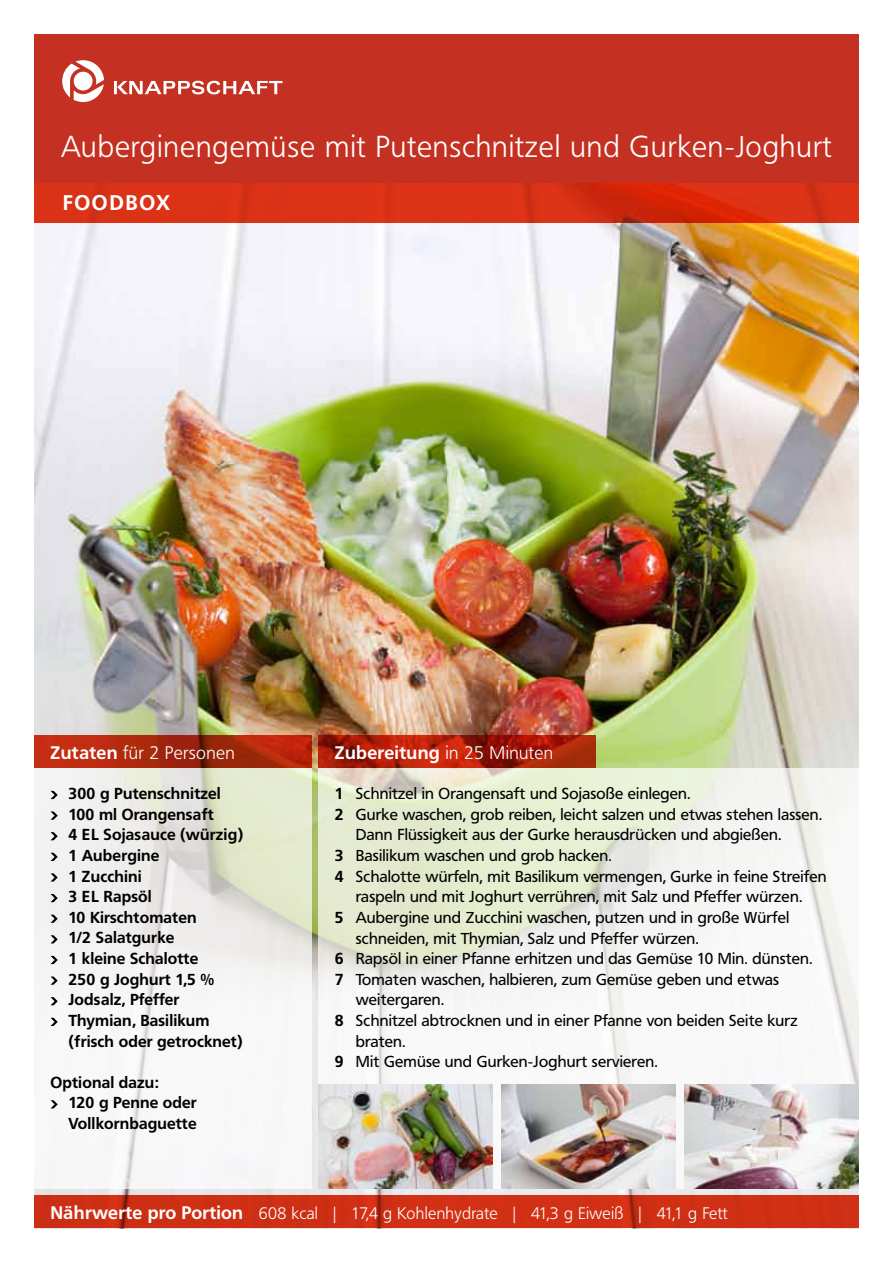
<style>
.page{position:relative;width:893px;height:1263px;background:#fff}
.page>*{position:absolute;margin:0;border:0;box-sizing:border-box;transform-origin:0 0}
.t1{font:300 30px "Frutiger BQ";letter-spacing:.03em;color:#fff}
.t2{font:700 21px "Frutiger BQ";letter-spacing:.08em;color:#fff}
.t3{font:700 18px "Frutiger BQ";letter-spacing:.02em;color:#fff}
.t4{font:300 18px "Frutiger BQ";letter-spacing:.02em;color:#fff}
.t5{font:300 16.5px "Frutiger BQ";letter-spacing:.02em;color:#fff}
.t6{font:15.75px "Frutiger BQ";letter-spacing:.01em;color:#000}
.t7{font:700 15.75px/20.7px "Frutiger BQ";letter-spacing:.01em;color:#000}
.s1{font-weight:700}
.s2{font-weight:300}
.s3{font-weight:700;font-size:18px}
</style>
<div class="page">
<img style="left:34px;top:222px;width:825px;height:1007px">
<div style="left:34px;top:34px;width:825px;height:149px;background:#c43122"></div>
<svg style="left:34px;top:183px;width:825px;height:39px;background:#d92f13"></svg>
<div style="left:34px;top:1195px;width:825px;height:32px;background:#d03015"></div>
<svg style="left:34px;top:768px;width:278px;height:420px;fill:#f4f4f4"></svg>
<svg style="left:318px;top:768px;width:541px;height:420px;fill:#f3f4f2"></svg>
<svg style="left:51px;top:791px;width:7px;height:8px"></svg>
<svg style="left:51px;top:811px;width:7px;height:9px"></svg>
<svg style="left:51px;top:832px;width:7px;height:8px"></svg>
<svg style="left:51px;top:853px;width:7px;height:8px"></svg>
<svg style="left:51px;top:873px;width:7px;height:8px"></svg>
<svg style="left:51px;top:894px;width:7px;height:8px"></svg>
<svg style="left:51px;top:915px;width:7px;height:8px"></svg>
<svg style="left:51px;top:935px;width:7px;height:8px"></svg>
<svg style="left:51px;top:956px;width:7px;height:8px"></svg>
<svg style="left:51px;top:976px;width:7px;height:9px"></svg>
<svg style="left:51px;top:997px;width:7px;height:8px"></svg>
<svg style="left:51px;top:1018px;width:7px;height:8px"></svg>
<svg style="left:51px;top:1100px;width:7px;height:8px"></svg>
<svg style="left:34px;top:736px;width:278px;height:32px;background:#ad280d"></svg>
<svg style="left:318px;top:736px;width:278px;height:32px;background:#a81d08"></svg>
<img style="left:318px;top:1084px;width:175px;height:104px">
<img style="left:685px;top:1084px;width:174px;height:104px">
<img style="left:501px;top:1084px;width:175px;height:104px">
<svg style="left:62px;top:60px;width:42px;height:42px"></svg>
<svg style="left:114px;top:81px;width:168px;height:13px"></svg>
<h1 class="t1" style="left:62px;top:129px;width:771px">Auberginengemüse mit Putenschnitzel und Gurken-Joghurt</h1>
<h2 class="t2" style="left:63px;top:190px;width:109px">FOODBOX</h2>
<p class="t4" style="left:51px;top:743px;width:186px"><span class="s1">Zutaten</span> für 2 Personen</p>
<p class="t3" style="left:335px;top:742px;width:220px">Zubereitung <span class="s2">in 25 Minuten</span></p>
<p class="t7" style="left:69px;top:783px;width:176px">300 g Putenschnitzel<br>100 ml Orangensaft<br>4 EL Sojasauce (würzig)<br>1 Aubergine<br>1 Zucchini<br>3 EL Rapsöl<br>10 Kirschtomaten<br>1/2 Salatgurke<br>1 kleine Schalotte<br>250 g Joghurt 1,5 %<br>Jodsalz, Pfeffer<br>Thymian, Basilikum (frisch oder getrocknet)</p>
<p class="t7" style="left:69px;top:1072px;width:130px;text-indent:-18px">Optional dazu:<br>120 g Penne oder<br>Vollkornbaguette</p>
<p class="t6" style="left:335px;top:784px;width:357px"><span class="s1">1</span> Schnitzel in Orangensaft und Sojasoße einlegen.</p>
<p class="t6" style="left:335px;top:805px;width:489px"><span class="s1">2</span> Gurke waschen, grob reiben, leicht salzen und etwas stehen lassen.</p>
<p class="t6" style="left:356px;top:826px;width:427px">Dann Flüssigkeit aus der Gurke herausdrücken und abgießen.</p>
<p class="t6" style="left:335px;top:846px;width:278px"><span class="s1">3</span> Basilikum waschen und grob hacken.</p>
<p class="t6" style="left:335px;top:867px;width:493px"><span class="s1">4</span> Schalotte würfeln, mit Basilikum vermengen, Gurke in feine Streifen</p>
<p class="t6" style="left:356px;top:887px;width:448px">raspeln und mit Joghurt verrühren, mit Salz und Pfeffer würzen.</p>
<p class="t6" style="left:335px;top:908px;width:456px"><span class="s1">5</span> Aubergine und Zucchini waschen, putzen und in große Würfel</p>
<p class="t6" style="left:356px;top:929px;width:344px">schneiden, mit Thymian, Salz und Pfeffer würzen.</p>
<p class="t6" style="left:335px;top:949px;width:479px"><span class="s1">6</span> Rapsöl in einer Pfanne erhitzen und das Gemüse 10 Min. dünsten.</p>
<p class="t6" style="left:335px;top:970px;width:445px"><span class="s1">7</span> Tomaten waschen, halbieren, zum Gemüse geben und etwas</p>
<p class="t6" style="left:356px;top:991px;width:90px">weitergaren.</p>
<p class="t6" style="left:335px;top:1011px;width:464px"><span class="s1">8</span> Schnitzel abtrocknen und in einer Pfanne von beiden Seite kurz</p>
<p class="t6" style="left:356px;top:1032px;width:51px">braten.</p>
<p class="t6" style="left:335px;top:1052px;width:324px"><span class="s1">9</span> Mit Gemüse und Gurken-Joghurt servieren.</p>
<p class="t5" style="left:51px;top:1203px;width:679px"><span class="s3">Nährwerte pro Portion</span> 608 kcal | 17,4 g Kohlenhydrate | 41,3 g Eiweiß | 41,1 g Fett</p>
</div>
